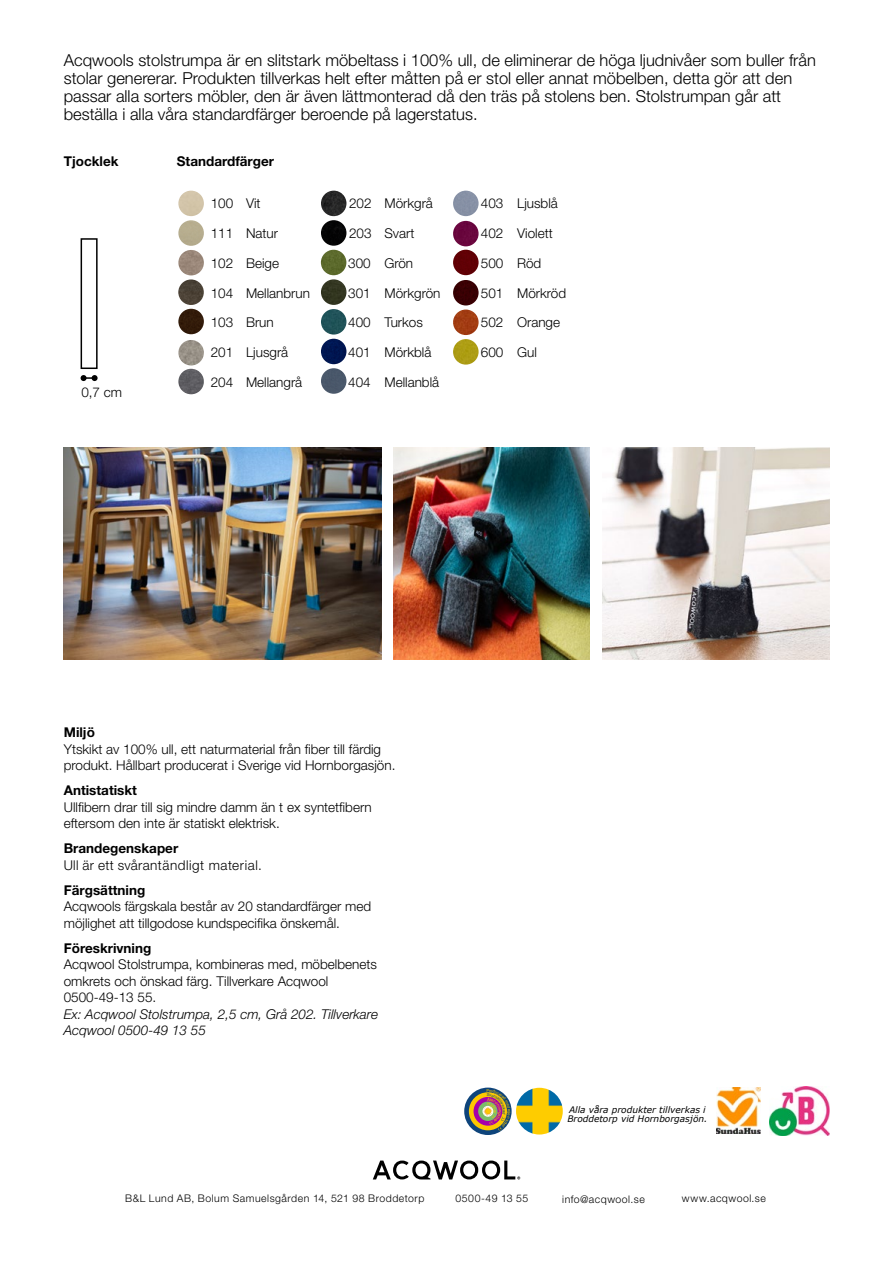
<style>
.page{position:relative;width:893px;height:1263px;background:#fff}
.page>*{position:absolute;margin:0;border:0;box-sizing:border-box;transform-origin:0 0}
.t1{font:300 16.5px/18px "Helvetica Neue LT Std";color:#000}
.t2{font:300 13.5px/16.5px "Helvetica Neue LT Std";color:#000}
.t3{font:700 13.5px "Helvetica Neue LT Std";color:#000}
.t4{font:italic 300 13.5px/16.5px "Helvetica Neue LT Std";color:#000}
.t5{font:300 13.5px "Helvetica Neue LT Std";letter-spacing:.035em;color:#000}
.t6{font:300 10.5px "Helvetica Neue LT Std";letter-spacing:.05em;color:#000}
.t7{font:italic 9px/9px "Verdana";color:#000}
.t8{font:4.05px "Arial";color:#fdc800}
.s1{font-style:inherit}
</style>
<div class="page">
<svg style="left:373px;top:1160px;width:147px;height:19px"></svg>
<img style="left:716px;top:1088px;width:44px;height:45px">
<img style="left:516px;top:1088px;width:47px;height:46px;border-radius:23px">
<svg style="left:464px;top:1087px;width:48px;height:48px"></svg>
<svg style="left:469px;top:1092px;width:38px;height:38px"></svg>
<div style="left:474px;top:1097px;width:28px;height:29px;background:#a700aa;border-radius:50%"></div>
<svg style="left:478px;top:1101px;width:20px;height:20px"></svg>
<img style="left:769px;top:1087px;width:60px;height:48px">
<img style="left:64px;top:447px;width:317px;height:213px">
<img style="left:602px;top:447px;width:227px;height:213px">
<img style="left:394px;top:447px;width:196px;height:213px">
<div style="left:81px;top:238px;width:17px;height:131px;border:2px solid #000"></div>
<svg style="left:81px;top:375px;width:17px;height:6px"></svg>
<img style="left:178px;top:191px;width:26px;height:25px;border-radius:13px">
<img style="left:178px;top:220px;width:26px;height:26px;border-radius:13px">
<img style="left:178px;top:250px;width:26px;height:25px;border-radius:13px">
<img style="left:178px;top:309px;width:26px;height:25px;border-radius:13px">
<img style="left:178px;top:340px;width:26px;height:25px;border-radius:13px">
<img style="left:321px;top:250px;width:25px;height:25px;border-radius:13px">
<img style="left:321px;top:220px;width:25px;height:26px;border-radius:13px">
<img style="left:321px;top:191px;width:25px;height:25px;border-radius:13px">
<img style="left:321px;top:309px;width:25px;height:26px;border-radius:13px">
<img style="left:321px;top:339px;width:25px;height:25px;border-radius:13px">
<img style="left:453px;top:221px;width:26px;height:25px;border-radius:13px">
<img style="left:453px;top:191px;width:26px;height:25px;border-radius:13px">
<img style="left:453px;top:250px;width:26px;height:25px;border-radius:13px">
<img style="left:453px;top:339px;width:26px;height:26px;border-radius:13px">
<img style="left:453px;top:310px;width:26px;height:25px;border-radius:13px">
<img style="left:453px;top:280px;width:26px;height:25px;border-radius:13px">
<img style="left:321px;top:368px;width:25px;height:26px;border-radius:13px">
<img style="left:321px;top:279px;width:25px;height:26px;border-radius:13px">
<img style="left:178px;top:369px;width:26px;height:25px;border-radius:12px">
<img style="left:178px;top:279px;width:26px;height:26px;border-radius:13px">
<svg style="left:483px;top:1089px;width:28px;height:41px"></svg>
<p class="t1" style="left:64px;top:51px;width:754px">Acqwools stolstrumpa är en slitstark möbeltass i 100% ull, de eliminerar de höga ljudnivåer som buller från stolar genererar. Produkten tillverkas helt efter måtten på er stol eller annat möbelben, detta gör att den passar alla sorters möbler, den är även lättmonterad då den träs på stolens ben. Stolstrumpan går att beställa i alla våra standardfärger beroende på lagerstatus.</p>
<p class="t3" style="left:64px;top:153px;width:56px">Tjocklek</p>
<p class="t3" style="left:177px;top:153px;width:99px">Standardfärger</p>
<p class="t2" style="left:211px;top:195px;width:51px">100 Vit</p>
<p class="t2" style="left:349px;top:195px;width:85px">202 Mörkgrå</p>
<p class="t2" style="left:481px;top:195px;width:78px">403 Ljusblå</p>
<p class="t2" style="left:211px;top:225px;width:69px">111 Natur</p>
<p class="t2" style="left:349px;top:225px;width:67px">203 Svart</p>
<p class="t2" style="left:481px;top:225px;width:73px">402 Violett</p>
<p class="t2" style="left:211px;top:254px;width:70px">102 Beige</p>
<p class="t2" style="left:348px;top:254px;width:66px">300 Grön</p>
<p class="t2" style="left:481px;top:254px;width:62px">500 Röd</p>
<p class="t2" style="left:211px;top:284px;width:101px">104 Mellanbrun</p>
<p class="t2" style="left:348px;top:284px;width:94px">301 Mörkgrön</p>
<p class="t2" style="left:481px;top:284px;width:87px">501 Mörkröd</p>
<p class="t2" style="left:211px;top:314px;width:65px">103 Brun</p>
<p class="t2" style="left:348px;top:314px;width:76px">400 Turkos</p>
<p class="t2" style="left:481px;top:314px;width:81px">502 Orange</p>
<p class="t2" style="left:211px;top:344px;width:79px">201 Ljusgrå</p>
<p class="t2" style="left:348px;top:344px;width:85px">401 Mörkblå</p>
<p class="t2" style="left:481px;top:344px;width:57px">600 Gul</p>
<p class="t2" style="left:211px;top:373px;width:93px">204 Mellangrå</p>
<p class="t2" style="left:348px;top:373px;width:92px">404 Mellanblå</p>
<p class="t2" style="left:81px;top:383px;width:42px">0,7 cm</p>
<p class="t3" style="left:64px;top:724px;width:33px">Miljö</p>
<p class="t2" style="left:64px;top:740px;width:333px">Ytskikt av 100% ull, ett naturmaterial från fiber till färdig produkt. Hållbart producerat i Sverige vid Hornborgasjön.</p>
<p class="t3" style="left:64px;top:782px;width:75px">Antistatiskt</p>
<p class="t2" style="left:64px;top:798px;width:309px">Ullfibern drar till sig mindre damm än t ex syntetfibern eftersom den inte är statiskt elektrisk.</p>
<p class="t3" style="left:64px;top:840px;width:116px">Brandegenskaper</p>
<p class="t5" style="left:64px;top:857px;width:200px">Ull är ett svårantändligt material.</p>
<p class="t3" style="left:64px;top:882px;width:83px">Färgsättning</p>
<p class="t2" style="left:64px;top:898px;width:309px">Acqwools färgskala består av 20 standardfärger med möjlighet att tillgodose kundspecifika önskemål.</p>
<p class="t3" style="left:64px;top:940px;width:89px">Föreskrivning</p>
<p class="t2" style="left:64px;top:956px;width:315px">Acqwool Stolstrumpa, kombineras med, möbelbenets omkrets och önskad färg. Tillverkare Acqwool<br>0500-49-13 55.</p>
<p class="t4" style="left:64px;top:1005px;width:316px">Ex: Acqwool Stolstrumpa, 2,5 cm, Grå 202. Tillverkare<br>Acqwool 0500-49 13 55</p>
<p class="t8" style="left:486px;top:1087px;width:4px">P</p>
<p class="t7" style="left:567px;top:1105px;width:142px">Alla våra produkter tillverkas i<br>Broddetorp vid Hornborgasjön.</p>
<p class="t6" style="left:125px;top:1192px;width:301px">B&amp;L Lund AB<span class="s1">,</span> Bolum Samuelsgården 14, 521 98 Broddetorp</p>
<p class="t6" style="left:455px;top:1192px;width:74px">0500-49 13 55</p>
<p class="t6" style="left:562px;top:1193px;width:84px">info@acqwool.se</p>
<p class="t6" style="left:682px;top:1192px;width:85px">www.acqwool.se</p>
</div>
